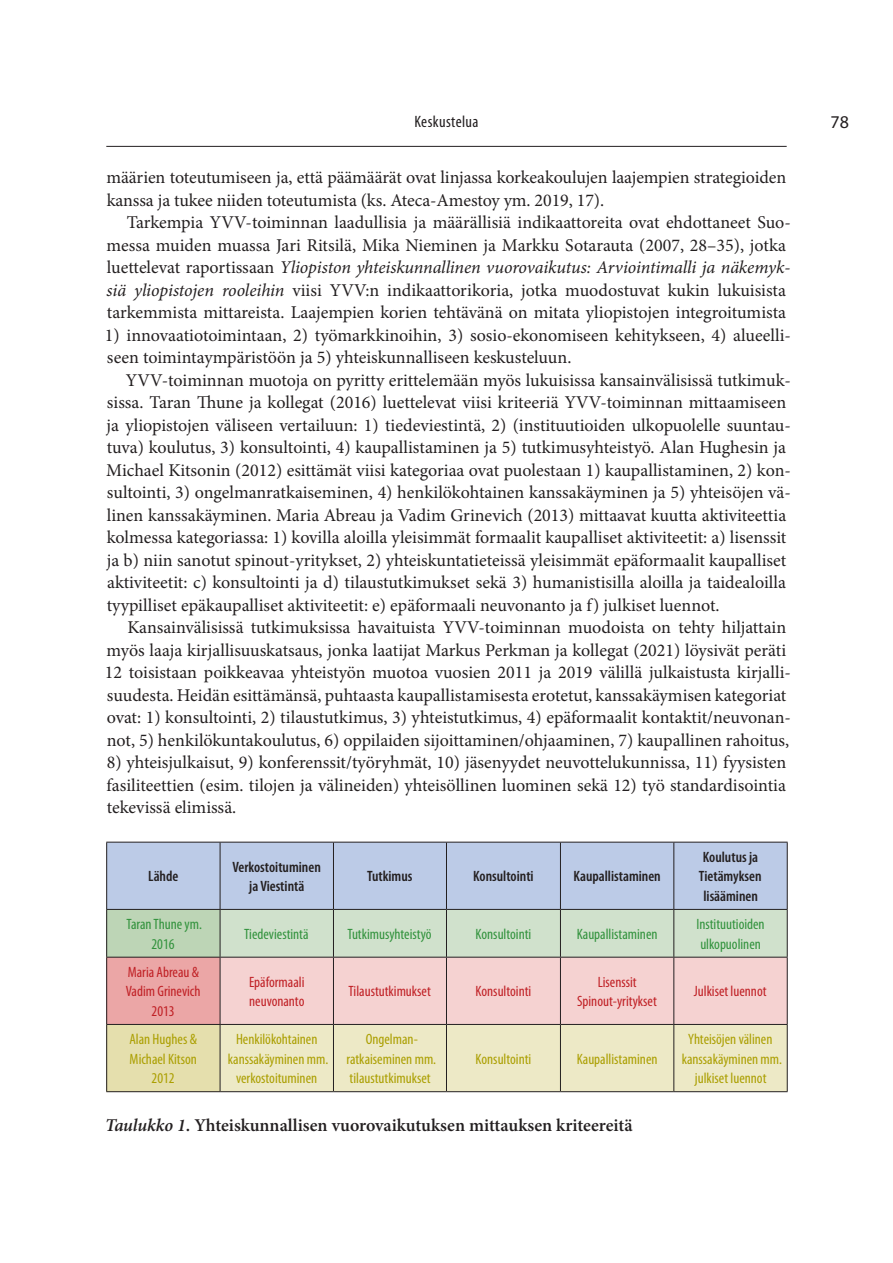
<style>
.page{position:relative;width:893px;height:1263px;background:#fff}
.page>*{position:absolute;margin:0;border:0;box-sizing:border-box;transform-origin:0 0}
.t1{font:18px/22.5px "Minion Pro";color:#231f20}
.t2{font:600 18px "Minion Pro";color:#231f20}
.t3{font:18px "Myriad Pro";color:#231f20}
.t4{font:condensed 16.5px "Myriad Pro";letter-spacing:.025em;color:#231f20}
.t5{font:condensed 15px/19.5px "Myriad Pro";color:#ab9f01;text-align:center}
.t6{font:condensed 15px/19.5px "Myriad Pro";color:#c02025;text-align:center}
.t7{font:condensed 15px/19.5px "Myriad Pro";color:#31923c;text-align:center}
.t8{font:600 condensed 15px/19.5px "Myriad Pro";color:#231f20;text-align:center}
.s1{font-style:italic}
</style>
<div class="page">
<hr style="left:106px;top:146px;width:681px;height:1px;background:#231f20">
<div style="left:107px;top:843px;width:680px;height:66px;background:#bccbe7"></div>
<div style="left:107px;top:909px;width:113px;height:48px;background:#bdd5b6"></div>
<div style="left:107px;top:957px;width:113px;height:67px;background:#eba6a6"></div>
<div style="left:107px;top:1024px;width:113px;height:68px;background:#e5dfad"></div>
<svg style="left:221px;top:910px;width:566px;height:181px;background:#e7ddcb"></svg>
<hr style="left:106px;top:842px;width:114px;height:1px;background:#231f20">
<hr style="left:106px;top:842px;width:1px;height:67px;background:#231f20">
<hr style="left:220px;top:842px;width:113px;height:1px;background:#231f20">
<hr style="left:220px;top:842px;width:1px;height:67px;background:#231f20">
<hr style="left:333px;top:842px;width:113px;height:1px;background:#231f20">
<hr style="left:333px;top:842px;width:1px;height:67px;background:#231f20">
<hr style="left:446px;top:842px;width:114px;height:1px;background:#231f20">
<hr style="left:446px;top:842px;width:1px;height:67px;background:#231f20">
<hr style="left:560px;top:842px;width:114px;height:1px;background:#231f20">
<hr style="left:560px;top:842px;width:1px;height:67px;background:#231f20">
<hr style="left:674px;top:842px;width:114px;height:1px;background:#231f20">
<hr style="left:673px;top:842px;width:1px;height:67px;background:#231f20">
<hr style="left:787px;top:842px;width:1px;height:67px;background:#231f20">
<hr style="left:106px;top:909px;width:114px;height:1px;background:#231f20">
<hr style="left:106px;top:910px;width:1px;height:47px;background:#231f20">
<hr style="left:220px;top:909px;width:113px;height:1px;background:#231f20">
<hr style="left:220px;top:910px;width:1px;height:47px;background:#231f20">
<hr style="left:333px;top:909px;width:113px;height:1px;background:#231f20">
<hr style="left:333px;top:910px;width:1px;height:47px;background:#231f20">
<hr style="left:446px;top:909px;width:114px;height:1px;background:#231f20">
<hr style="left:446px;top:910px;width:1px;height:47px;background:#231f20">
<hr style="left:560px;top:909px;width:114px;height:1px;background:#231f20">
<hr style="left:560px;top:910px;width:1px;height:47px;background:#231f20">
<hr style="left:674px;top:909px;width:114px;height:1px;background:#231f20">
<hr style="left:673px;top:910px;width:1px;height:47px;background:#231f20">
<hr style="left:787px;top:910px;width:1px;height:47px;background:#231f20">
<hr style="left:106px;top:957px;width:114px;height:1px;background:#231f20">
<hr style="left:106px;top:957px;width:1px;height:67px;background:#231f20">
<hr style="left:220px;top:957px;width:113px;height:1px;background:#231f20">
<hr style="left:220px;top:957px;width:1px;height:67px;background:#231f20">
<hr style="left:333px;top:957px;width:113px;height:1px;background:#231f20">
<hr style="left:333px;top:957px;width:1px;height:67px;background:#231f20">
<hr style="left:446px;top:957px;width:114px;height:1px;background:#231f20">
<hr style="left:446px;top:957px;width:1px;height:67px;background:#231f20">
<hr style="left:560px;top:957px;width:114px;height:1px;background:#231f20">
<hr style="left:560px;top:957px;width:1px;height:67px;background:#231f20">
<hr style="left:674px;top:957px;width:114px;height:1px;background:#231f20">
<hr style="left:673px;top:957px;width:1px;height:67px;background:#231f20">
<hr style="left:787px;top:957px;width:1px;height:67px;background:#231f20">
<hr style="left:106px;top:1024px;width:114px;height:1px;background:#231f20">
<hr style="left:106px;top:1025px;width:1px;height:66px;background:#231f20">
<hr style="left:220px;top:1024px;width:113px;height:1px;background:#231f20">
<hr style="left:220px;top:1025px;width:1px;height:66px;background:#231f20">
<hr style="left:333px;top:1024px;width:113px;height:1px;background:#231f20">
<hr style="left:333px;top:1025px;width:1px;height:66px;background:#231f20">
<hr style="left:446px;top:1024px;width:114px;height:1px;background:#231f20">
<hr style="left:446px;top:1025px;width:1px;height:66px;background:#231f20">
<hr style="left:560px;top:1024px;width:114px;height:1px;background:#231f20">
<hr style="left:560px;top:1025px;width:1px;height:66px;background:#231f20">
<hr style="left:674px;top:1024px;width:114px;height:1px;background:#231f20">
<hr style="left:673px;top:1025px;width:1px;height:66px;background:#231f20">
<hr style="left:787px;top:1025px;width:1px;height:66px;background:#231f20">
<hr style="left:106px;top:1091px;width:114px;height:1px;background:#231f20">
<hr style="left:220px;top:1091px;width:113px;height:1px;background:#231f20">
<hr style="left:333px;top:1091px;width:113px;height:1px;background:#231f20">
<hr style="left:446px;top:1091px;width:114px;height:1px;background:#231f20">
<hr style="left:560px;top:1091px;width:114px;height:1px;background:#231f20">
<hr style="left:674px;top:1091px;width:114px;height:1px;background:#231f20">
<p class="t4" style="left:414px;top:112px;width:66px">Keskustelua</p>
<p class="t3" style="left:831px;top:110px;width:20px">78</p>
<p class="t1" style="left:107px;top:166px;width:681px">määrien toteutumiseen ja, että päämäärät ovat linjassa korkeakoulujen laajempien strategioiden kanssa ja tukee niiden toteutumista (ks. Ateca-Amestoy ym. 2019, 17).</p>
<p class="t1" style="left:107px;top:211px;width:686px;text-indent:20px">Tarkempia YVV-toiminnan laadullisia ja määrällisiä indikaattoreita ovat ehdottaneet Suo&shy;messa muiden muassa Jari Ritsilä, Mika Nieminen ja Markku Sotarauta (2007, 28–35), jotka luettelevat raportissaan <span class="s1">Yliopiston yhteiskunnallinen vuorovaikutus: Arviointimalli ja näkemyk&shy;siä yliopistojen rooleihin</span> viisi YVV:n indikaattorikoria, jotka muodostuvat kukin lukuisista tarkemmista mittareista. Laajempien korien tehtävänä on mitata yliopistojen integroitumista</p>
<p class="t1" style="left:105px;top:324px;width:687px">1) innovaatiotoimintaan, 2) työmarkkinoihin, 3) sosio-ekonomiseen kehitykseen, 4) alueelli&shy;seen toimintaympäristöön ja 5) yhteiskunnalliseen keskusteluun.</p>
<p class="t1" style="left:106px;top:369px;width:686px;text-indent:20px">YVV-toiminnan muotoja on pyritty erittelemään myös lukuisissa kansainvälisissä tutkimuk&shy;sissa. Taran Thune ja kollegat (2016) luettelevat viisi kriteeriä YVV-toiminnan mittaamiseen ja yliopistojen väliseen vertailuun: 1) tiedeviestintä, 2) (instituutioiden ulkopuolelle suuntau&shy;tuva) koulutus, 3) konsultointi, 4) kaupallistaminen ja 5) tutkimusyhteistyö. Alan Hughesin ja Michael Kitsonin (2012) esittämät viisi kategoriaa ovat puolestaan 1) kaupallistaminen, 2) kon&shy;sultointi, 3) ongelmanratkaiseminen, 4) henkilökohtainen kanssakäyminen ja 5) yhteisöjen vä&shy;linen kanssakäyminen. Maria Abreau ja Vadim Grinevich (2013) mittaavat kuutta aktiviteettia kolmessa kategoriassa: 1) kovilla aloilla yleisimmät formaalit kaupalliset aktiviteetit: a) lisenssit ja b) niin sanotut spinout-yritykset, 2) yhteiskuntatieteissä yleisimmät epäformaalit kaupalliset aktiviteetit: c) konsultointi ja d) tilaustutkimukset sekä 3) humanistisilla aloilla ja taidealoilla tyypilliset epäkaupalliset aktiviteetit: e) epäformaali neuvonanto ja f) julkiset luennot.</p>
<p class="t1" style="left:105px;top:616px;width:688px;text-indent:22px">Kansainvälisissä tutkimuksissa havaituista YVV-toiminnan muodoista on tehty hiljattain myös laaja kirjallisuuskatsaus, jonka laatijat Markus Perkman ja kollegat (2021) löysivät peräti 12 toisistaan poikkeavaa yhteistyön muotoa vuosien 2011 ja 2019 välillä julkaistusta kirjalli&shy;suudesta. Heidän esittämänsä, puhtaasta kaupallistamisesta erotetut, kanssakäymisen kategoriat ovat: 1) konsultointi, 2) tilaustutkimus, 3) yhteistutkimus, 4) epäformaalit kontaktit/neuvonan&shy;not, 5) henkilökuntakoulutus, 6) oppilaiden sijoittaminen/ohjaaminen, 7) kaupallinen rahoitus,</p>
<p class="t1" style="left:107px;top:751px;width:681px;text-align:justify">8) yhteisjulkaisut, 9) konferenssit/työryhmät, 10) jäsenyydet neuvottelukunnissa, 11) fyysisten fasiliteettien (esim. tilojen ja välineiden) yhteisöllinen luominen sekä 12) työ standardisointia tekevissä elimissä.</p>
<p class="t8" style="left:148px;top:866px;width:32px">Lähde</p>
<p class="t8" style="left:232px;top:857px;width:90px">Verkostoituminen ja Viestintä</p>
<p class="t8" style="left:367px;top:866px;width:47px">Tutkimus</p>
<p class="t8" style="left:473px;top:866px;width:62px">Konsultointi</p>
<p class="t8" style="left:573px;top:866px;width:89px">Kaupallistaminen</p>
<p class="t8" style="left:699px;top:847px;width:64px">Koulutus ja<br>Tietämyksen lisääminen</p>
<p class="t7" style="left:127px;top:914px;width:77px">Taran Thune ym.<br>2016</p>
<p class="t7" style="left:244px;top:924px;width:66px">Tiedeviestintä</p>
<p class="t7" style="left:347px;top:924px;width:86px">Tutkimusyhteistyö</p>
<p class="t7" style="left:476px;top:924px;width:57px">Konsultointi</p>
<p class="t7" style="left:577px;top:924px;width:82px">Kaupallistaminen</p>
<p class="t7" style="left:696px;top:914px;width:70px;text-align:left">Instituutioiden ulkopuolinen</p>
<p class="t6" style="left:126px;top:962px;width:76px">Maria Abreau &amp;<br>Vadim Grinevich<br>2013</p>
<p class="t6" style="left:249px;top:972px;width:57px;text-align:left">Epäformaali neuvonanto</p>
<p class="t6" style="left:348px;top:981px;width:84px">Tilaustutkimukset</p>
<p class="t6" style="left:476px;top:981px;width:57px">Konsultointi</p>
<p class="t6" style="left:577px;top:972px;width:81px">Lisenssit<br>Spinout-yritykset</p>
<p class="t6" style="left:694px;top:981px;width:74px">Julkiset luennot</p>
<p class="t5" style="left:129px;top:1029px;width:69px">Alan Hughes &amp;<br>Michael Kitson<br>2012</p>
<p class="t5" style="left:228px;top:1029px;width:102px">Henkilökohtainen kanssakäyminen mm. verkostoituminen</p>
<p class="t5" style="left:347px;top:1029px;width:91px">Ongelman&shy;ratkaiseminen mm. tilaustutkimukset</p>
<p class="t5" style="left:682px;top:1029px;width:102px">Yhteisöjen välinen kanssakäyminen mm. julkiset luennot</p>
<p class="t5" style="left:476px;top:1049px;width:57px">Konsultointi</p>
<p class="t5" style="left:577px;top:1049px;width:82px">Kaupallistaminen</p>
<p class="t2" style="left:105px;top:1113px;width:529px"><span class="s1">Taulukko 1</span>. Yhteiskunnallisen vuorovaikutuksen mittauksen kriteereitä</p>
</div>
